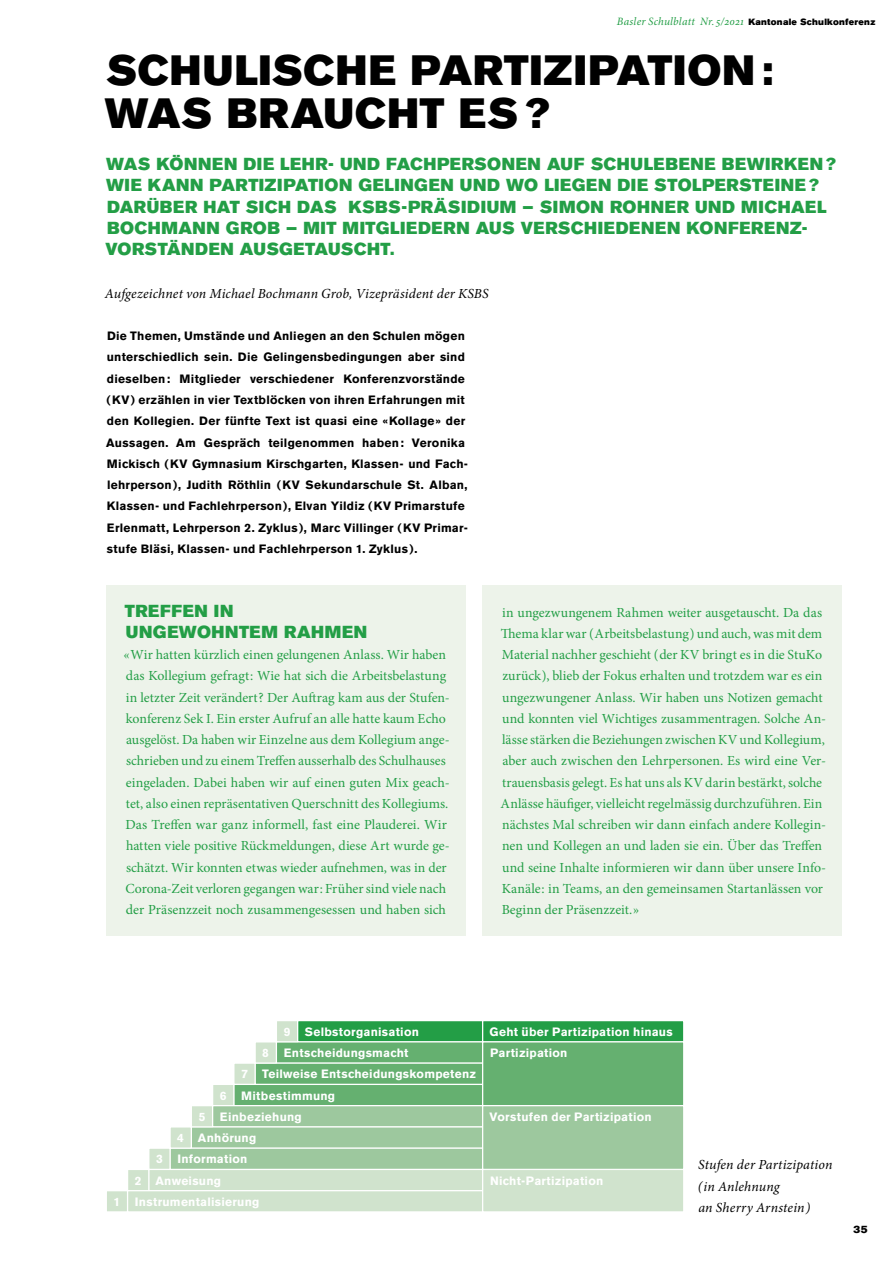
<style>
.page{position:relative;width:893px;height:1263px;background:#fff}
.page>*{position:absolute;margin:0;border:0;box-sizing:border-box;transform-origin:0 0}
.t1{font:42px/42.5px "Akzidenz Grotesk BE Super";letter-spacing:.02em;color:#000}
.t2{font:17.25px/21.3px "Akzidenz Grotesk BE Super";letter-spacing:.03em;color:#239e46}
.t3{font:13.8px/21.3px "Minion Pro";color:#239e46}
.t4{font:italic 13.8px/21.3px "Minion Pro";letter-spacing:.01em;color:#000}
.t5{font:700 12px/21.3px "Akzidenz Grotesk BE";letter-spacing:.025em;color:#000}
.t6{font:700 12px "Akzidenz Grotesk BE";letter-spacing:.02em;color:#fff}
.t7{font:italic 11.25px "Minion Pro";letter-spacing:.015em;color:#239e46}
.t8{font:10.5px "Akzidenz Grotesk BE Super";color:#000}
.s1{font-family:"Akzidenz Grotesk BE Super";font-style:normal;font-size:9px;color:#000}
</style>
<div class="page">
<div style="left:483px;top:585px;width:359px;height:350px;background:#edf3ea"></div>
<div style="left:106px;top:585px;width:360px;height:350px;background:#edf3ea"></div>
<div style="left:298px;top:1021px;width:184px;height:21px;background:#239e46"></div>
<div style="left:298px;top:1020px;width:185px;height:22px;border:1px solid #fff"></div>
<div style="left:483px;top:1021px;width:201px;height:21px;background:#239e46"></div>
<div style="left:483px;top:1020px;width:201px;height:22px;border:1px solid #fff"></div>
<div style="left:277px;top:1042px;width:205px;height:21px;background:#65b070"></div>
<div style="left:276px;top:1042px;width:207px;height:21px;border:1px solid #fff"></div>
<div style="left:483px;top:1042px;width:201px;height:63px;background:#65b070"></div>
<div style="left:255px;top:1063px;width:227px;height:21px;background:#65b070"></div>
<div style="left:255px;top:1063px;width:228px;height:21px;border:1px solid #fff"></div>
<div style="left:234px;top:1084px;width:248px;height:21px;background:#65b070"></div>
<div style="left:234px;top:1084px;width:249px;height:21px;border:1px solid #fff"></div>
<div style="left:213px;top:1106px;width:269px;height:21px;background:#9dc89e"></div>
<div style="left:213px;top:1105px;width:270px;height:22px;border:1px solid #fff"></div>
<div style="left:483px;top:1106px;width:201px;height:63px;background:#9dc89e"></div>
<div style="left:483px;top:1105px;width:201px;height:64px;border:1px solid #fff"></div>
<div style="left:191px;top:1127px;width:291px;height:21px;background:#9dc89e"></div>
<div style="left:191px;top:1127px;width:292px;height:21px;border:1px solid #fff"></div>
<div style="left:170px;top:1148px;width:312px;height:21px;background:#9dc89e"></div>
<div style="left:170px;top:1148px;width:313px;height:21px;border:1px solid #fff"></div>
<div style="left:149px;top:1169px;width:333px;height:21px;background:#d0e3cd"></div>
<div style="left:149px;top:1169px;width:334px;height:22px;border:1px solid #fff"></div>
<div style="left:483px;top:1169px;width:201px;height:43px;background:#d0e3cd"></div>
<div style="left:483px;top:1169px;width:201px;height:43px;border:1px solid #fff"></div>
<div style="left:128px;top:1191px;width:354px;height:21px;background:#d0e3cd"></div>
<div style="left:128px;top:1191px;width:355px;height:21px;border:1px solid #fff"></div>
<div style="left:106px;top:1191px;width:21px;height:21px;background:#d0e3cd"></div>
<div style="left:106px;top:1191px;width:22px;height:21px;border:1px solid #fff"></div>
<div style="left:128px;top:1169px;width:21px;height:21px;background:#d0e3cd"></div>
<div style="left:128px;top:1169px;width:21px;height:22px;border:1px solid #fff"></div>
<div style="left:149px;top:1148px;width:21px;height:21px;background:#d0e3cd"></div>
<div style="left:149px;top:1148px;width:21px;height:21px;border:1px solid #fff"></div>
<div style="left:170px;top:1127px;width:21px;height:21px;background:#d0e3cd"></div>
<div style="left:170px;top:1127px;width:21px;height:21px;border:1px solid #fff"></div>
<div style="left:191px;top:1106px;width:21px;height:21px;background:#d0e3cd"></div>
<div style="left:191px;top:1105px;width:22px;height:22px;border:1px solid #fff"></div>
<div style="left:213px;top:1084px;width:21px;height:21px;background:#d0e3cd"></div>
<div style="left:213px;top:1084px;width:21px;height:21px;border:1px solid #fff"></div>
<div style="left:234px;top:1063px;width:21px;height:21px;background:#d0e3cd"></div>
<div style="left:234px;top:1063px;width:21px;height:21px;border:1px solid #fff"></div>
<div style="left:255px;top:1042px;width:21px;height:21px;background:#d0e3cd"></div>
<div style="left:255px;top:1042px;width:21px;height:21px;border:1px solid #fff"></div>
<div style="left:277px;top:1021px;width:20px;height:21px;background:#d0e3cd"></div>
<div style="left:276px;top:1020px;width:22px;height:22px;border:1px solid #fff"></div>
<p class="t7" style="left:617px;top:14px;width:260px">Basler Schulblatt Nr.5/2021 <span class="s1">Kantonale Schulkonferenz</span></p>
<h1 class="t1" style="left:105px;top:50px;width:670px">SCHULISCHE PARTIZIPATION :<br>WAS BRAUCHT ES ?</h1>
<p class="t2" style="left:105px;top:154px;width:732px">WAS KÖNNEN DIE LEHR- UND FACHPERSONEN AUF SCHULEBENE BEWIRKEN ?<br>WIE KANN PARTIZIPATION GELINGEN UND WO LIEGEN DIE STOLPERSTEINE ?<br>DARÜBER HAT SICH DAS KSBS-PRÄSIDIUM – SIMON ROHNER UND MICHAEL BOCHMANN GROB – MIT MITGLIEDERN AUS VERSCHIEDENEN KONFERENZ-VORSTÄNDEN AUSGETAUSCHT.</p>
<p class="t4" style="left:105px;top:283px;width:385px">Aufgezeichnet von Michael Bochmann Grob, Vizepräsident der KSBS</p>
<p class="t5" style="left:106px;top:325px;width:363px">Die Themen, Umstände und Anliegen an den Schulen mögen unterschiedlich sein. Die Gelingensbedingungen aber sind dieselben : Mitglieder verschiedener Konferenzvorstände ( KV ) erzählen in vier Textblöcken von ihren Erfahrungen mit den Kollegien. Der fünfte Text ist quasi eine « Kollage » der Aussagen. Am Gespräch teilgenommen haben : Veronika Mickisch ( KV Gymnasium Kirschgarten, Klassen- und Fach&shy;lehrperson ), Judith Röthlin ( KV Sekundarschule St. Alban, Klassen- und Fachlehrperson ), Elvan Yildiz ( KV Primarstufe Erlenmatt, Lehrperson 2. Zyklus ), Marc Villinger ( KV Primar&shy;stufe Bläsi, Klassen- und Fachlehrperson 1. Zyklus ).</p>
<p class="t2" style="left:125px;top:600px;width:244px">TREFFEN IN<br>UNGEWOHNTEM RAHMEN</p>
<p class="t3" style="left:124px;top:644px;width:328px">« Wir hatten kürzlich einen gelungenen Anlass. Wir haben das Kollegium gefragt : Wie hat sich die Arbeitsbelastung in letzter Zeit verändert ? Der Auftrag kam aus der Stufen&shy;konferenz Sek I. Ein erster Aufruf an alle hatte kaum Echo ausgelöst. Da haben wir Einzelne aus dem Kollegium ange&shy;schrieben und zu einem Treffen ausserhalb des Schulhauses eingeladen. Dabei haben wir auf einen guten Mix geach&shy;tet, also einen repräsentativen Querschnitt des Kollegiums.<br>Das Treffen war ganz informell, fast eine Plauderei. Wir hatten viele positive Rückmeldungen, diese Art wurde ge&shy;schätzt. Wir konnten etwas wieder aufnehmen, was in der Corona-Zeit verloren gegangen war : Früher sind viele nach der Präsenzzeit noch zusammengesessen und haben sich</p>
<p class="t3" style="left:501px;top:602px;width:327px">in ungezwungenem Rahmen weiter ausgetauscht. Da das Thema klar war ( Arbeitsbelastung ) und auch, was mit dem Material nachher geschieht ( der KV bringt es in die StuKo zurück ), blieb der Fokus erhalten und trotzdem war es ein ungezwungener Anlass. Wir haben uns Notizen gemacht und konnten viel Wichtiges zusammentragen. Solche An&shy;lässe stärken die Beziehungen zwischen KV und Kollegium, aber auch zwischen den Lehrpersonen. Es wird eine Ver&shy;trauensbasis gelegt. Es hat uns als KV darin bestärkt, solche Anlässe häufiger, vielleicht regelmässig durchzuführen. Ein nächstes Mal schreiben wir dann einfach andere Kollegin&shy;nen und Kollegen an und laden sie ein. Über das Treffen und seine Inhalte informieren wir dann über unsere Info-Kanäle : in Teams, an den gemeinsamen Startanlässen vor Beginn der Präsenzzeit. »</p>
<p class="t6" style="left:305px;top:1025px;width:116px">Selbstorganisation</p>
<p class="t6" style="left:490px;top:1025px;width:185px">Geht über Partizipation hinaus</p>
<p class="t6" style="left:284px;top:1046px;width:126px">Entscheidungsmacht</p>
<p class="t6" style="left:490px;top:1046px;width:79px">Partizipation</p>
<p class="t6" style="left:262px;top:1067px;width:215px">Teilweise Entscheidungskompetenz</p>
<p class="t6" style="left:241px;top:1088px;width:95px">Mitbestimmung</p>
<p class="t6" style="left:220px;top:1110px;width:83px">Einbeziehung</p>
<p class="t6" style="left:490px;top:1110px;width:164px">Vorstufen der Partizipation</p>
<p class="t6" style="left:198px;top:1131px;width:60px">Anhörung</p>
<p class="t6" style="left:177px;top:1152px;width:72px">Information</p>
<p class="t6" style="left:155px;top:1173px;width:67px">Anweisung</p>
<p class="t6" style="left:490px;top:1173px;width:115px">Nicht-Partizipation</p>
<p class="t6" style="left:113px;top:1195px;width:147px">1 Instrumentalisierung</p>
<p class="t6" style="left:284px;top:1025px;width:8px">9</p>
<p class="t6" style="left:262px;top:1046px;width:8px">8</p>
<p class="t6" style="left:241px;top:1067px;width:8px">7</p>
<p class="t6" style="left:220px;top:1088px;width:8px">6</p>
<p class="t6" style="left:199px;top:1110px;width:8px">5</p>
<p class="t6" style="left:177px;top:1131px;width:8px">4</p>
<p class="t6" style="left:156px;top:1152px;width:8px">3</p>
<p class="t6" style="left:135px;top:1173px;width:8px">2</p>
<p class="t4" style="left:698px;top:1154px;width:136px">Stufen der Partizipation ( in Anlehnung<br>an Sherry Arnstein )</p>
<p class="t8" style="left:854px;top:1223px;width:15px">35</p>
</div>
